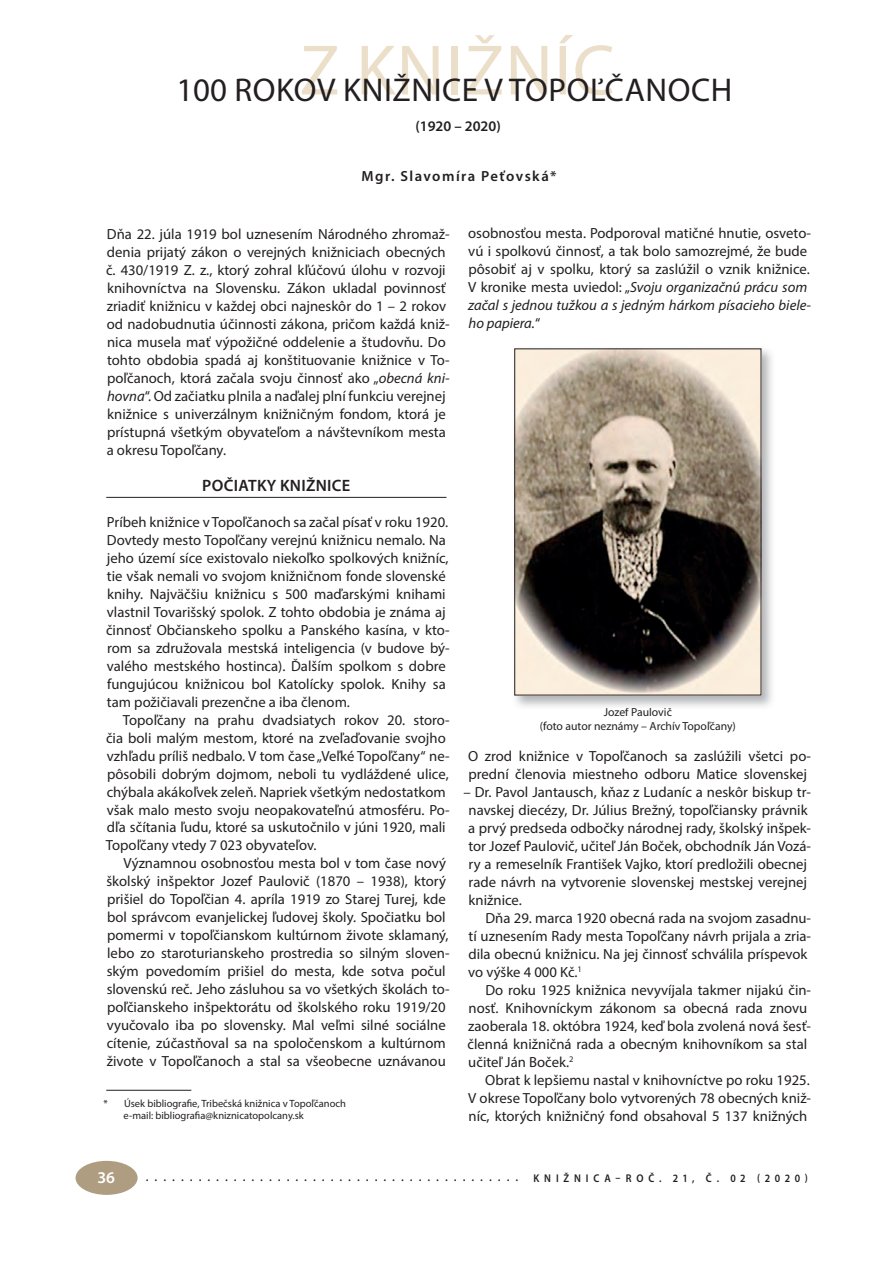
<style>
.page{position:relative;width:893px;height:1263px;background:#fff}
.page>*{position:absolute;margin:0;border:0;box-sizing:border-box;transform-origin:0 0}
.t1{font:33px "Myriad Pro";letter-spacing:.02em;color:#231f20}
.t2{font:600 16.5px "Myriad Pro";letter-spacing:.02em;color:#231f20}
.t3{font:600 16.5px "Myriad Pro";color:#fff}
.t4{font:14.85px "Myriad Pro";color:#231f20;scale:.9 1}
.t5{font:14.7px/18px "Myriad Pro";color:#231f20}
.t6{font:600 14.7px "Myriad Pro";letter-spacing:.09em;color:#231f20}
.t7{font:600 14.7px "Myriad Pro";color:#231f20}
.t8{font:11.7px/13.5px "Myriad Pro";color:#231f20}
.t9{font:10.5px/12px "Myriad Pro";color:#231f20}
.s1{font-style:italic}
</style>
<div class="page">
<div style="left:76px;top:1161px;width:62px;height:34px;background:#ae9d81;border-radius:50%"></div>
<hr style="left:106px;top:1090px;width:85px;height:1px;background:#231f20">
<hr style="left:106px;top:497px;width:340px;height:1px;background:#231f20">
<img style="left:514px;top:348px;width:258px;height:359px">
<img style="left:516px;top:351px;width:243px;height:342px">
<div style="left:514px;top:349px;width:247px;height:346px;border:1px solid #231f20"></div>
<h1 class="t1" style="left:176px;top:77px;width:440px">100 ROKOV <sup>Z</sup> <sup>KNIŽNÍC</sup></h1>
<h1 class="t1" style="left:343px;top:77px;width:391px">KNIŽNICE V TOPOĽČANOCH</h1>
<p class="t7" style="left:415px;top:120px;width:87px">(1920 – 2020)</p>
<p class="t6" style="left:362px;top:170px;width:197px">Mgr. Slavomíra Peťovská*</p>
<p class="t5" style="left:106px;top:226px;width:345px">Dňa 22. júla 1919 bol uznesením Národného zhromaž&shy;denia prijatý zákon o verejných knižniciach obecných č. 430/1919 Z. z., ktorý zohral kľúčovú úlohu v rozvoji knihovníctva na Slovensku. Zákon ukladal povinnosť zriadiť knižnicu v každej obci najneskôr do 1 – 2 rokov od nadobudnutia účinnosti zákona, pričom každá kniž&shy;nica musela mať výpožičné oddelenie a študovňu. Do tohto obdobia spadá aj konštituovanie knižnice v To&shy;poľčanoch, ktorá začala svoju činnosť ako „<span class="s1">obecná kni&shy;hovna</span>“. Od začiatku plnila a naďalej plní funkciu verejnej knižnice s univerzálnym knižničným fondom, ktorá je prístupná všetkým obyvateľom a návštevníkom mesta a okresu Topoľčany.</p>
<p class="t2" style="left:202px;top:479px;width:150px">POČIATKY KNIŽNICE</p>
<p class="t5" style="left:106px;top:514px;width:345px">Príbeh knižnice v Topoľčanoch sa začal písať v roku 1920.<br>Dovtedy mesto Topoľčany verejnú knižnicu nemalo. Na jeho území síce existovalo niekoľko spolkových knižníc, tie však nemali vo svojom knižničnom fonde slovenské knihy. Najväčšiu knižnicu s 500 maďarskými knihami vlastnil Tovarišský spolok. Z tohto obdobia je známa aj činnosť Občianskeho spolku a Panského kasína, v kto&shy;rom sa združovala mestská inteligencia (v budove bý&shy;valého mestského hostinca). Ďalším spolkom s dobre fungujúcou knižnicou bol Katolícky spolok. Knihy sa tam požičiavali prezenčne a iba členom.</p>
<p class="t5" style="left:106px;top:712px;width:345px;text-indent:17px">Topoľčany na prahu dvadsiatych rokov 20. storo&shy;čia boli malým mestom, ktoré na zveľaďovanie svojho vzhľadu príliš nedbalo. V tom čase „Veľké Topoľčany“ ne&shy;pôsobili dobrým dojmom, neboli tu vydláždené ulice, chýbala akákoľvek zeleň. Napriek všetkým nedostatkom však malo mesto svoju neopakovateľnú atmosféru. Po&shy;dľa sčítania ľudu, ktoré sa uskutočnilo v júni 1920, mali Topoľčany vtedy 7 023 obyvateľov.</p>
<p class="t5" style="left:106px;top:856px;width:345px;text-indent:17px">Významnou osobnosťou mesta bol v tom čase nový školský inšpektor Jozef Paulovič (1870 – 1938), ktorý prišiel do Topoľčian 4. apríla 1919 zo Starej Turej, kde bol správcom evanjelickej ľudovej školy. Spočiatku bol pomermi v topoľčianskom kultúrnom živote sklamaný, lebo zo staroturianskeho prostredia so silným sloven&shy;ským povedomím prišiel do mesta, kde sotva počul slovenskú reč. Jeho zásluhou sa vo všetkých školách to&shy;poľčianskeho inšpektorátu od školského roku 1919/20 vyučovalo iba po slovensky. Mal veľmi silné sociálne cítenie, zúčastňoval sa na spoločenskom a kultúrnom živote v Topoľčanoch a stal sa všeobecne uznávanou</p>
<p class="t9" style="left:124px;top:1099px;width:224px;text-indent:-20px">* Úsek bibliografie, Tribečská knižnica v Topoľčanoch e-mail: bibliografia@kniznicatopolcany.sk</p>
<p class="t5" style="left:468px;top:226px;width:345px">osobnosťou mesta. Podporoval matičné hnutie, osveto&shy;vú i spolkovú činnosť, a tak bolo samozrejmé, že bude pôsobiť aj v spolku, ktorý sa zaslúžil o vznik knižnice.<br>V kronike mesta uviedol: „<span class="s1">Svoju organizačnú prácu som začal s jednou tužkou a s jedným hárkom písacieho biele&shy;ho papiera.</span>“</p>
<p class="t8" style="left:625px;top:707px;width:48px">fP l ič</p>
<p class="t5" style="left:468px;top:748px;width:344px">O zrod knižnice v Topoľčanoch sa zaslúžili všetci po&shy;prední členovia miestneho odboru Matice slovenskej</p>
<p class="t5" style="left:468px;top:784px;width:344px;text-indent:-5px">– Dr. Pavol Jantausch, kňaz z Ludaníc a neskôr biskup tr&shy;navskej diecézy, Dr. Július Brežný, topoľčiansky právnik a prvý predseda odbočky národnej rady, školský inšpek&shy;tor Jozef Paulovič, učiteľ Ján Boček, obchodník Ján Vozá&shy;ry a remeselník František Vajko, ktorí predložili obecnej rade návrh na vytvorenie slovenskej mestskej verejnej knižnice.</p>
<p class="t5" style="left:468px;top:910px;width:344px;text-indent:17px">Dňa 29. marca 1920 obecná rada na svojom zasadnu&shy;tí uznesením Rady mesta Topoľčany návrh prijala a zria&shy;dila obecnú knižnicu. Na jej činnosť schválila príspevok vo výške 4 000 Kč.<sup>1</sup></p>
<p class="t5" style="left:467px;top:982px;width:345px;text-indent:18px">Do roku 1925 knižnica nevyvíjala takmer nijakú čin&shy;nosť. Knihovníckym zákonom sa obecná rada znovu zaoberala 18. októbra 1924, keď bola zvolená nová šesť&shy;členná knižničná rada a obecným knihovníkom sa stal učiteľ Ján Boček.<sup>2</sup></p>
<p class="t5" style="left:468px;top:1072px;width:345px;text-align:justify;text-indent:17px">Obrat k lepšiemu nastal v knihovníctve po roku 1925.<br>V okrese Topoľčany bolo vytvorených 78 obecných kniž&shy;níc, ktorých knižničný fond obsahoval 5 137 knižných</p>
<p class="t8" style="left:540px;top:707px;width:198px;text-indent:64px">Joze au ov<br>(foto autor neznámy – Archív Topoľčany)</p>
<p class="t3" style="left:97px;top:1172px;width:19px">36</p>
<p class="t4" style="left:146px;top:1170px;width:737px">........................................... <sub>KNIŽNICA–ROČ.</sub> <sub>21,</sub> <sub>Č.</sub> <sub>02</sub> <sub>(2020)</sub></p>
</div>
